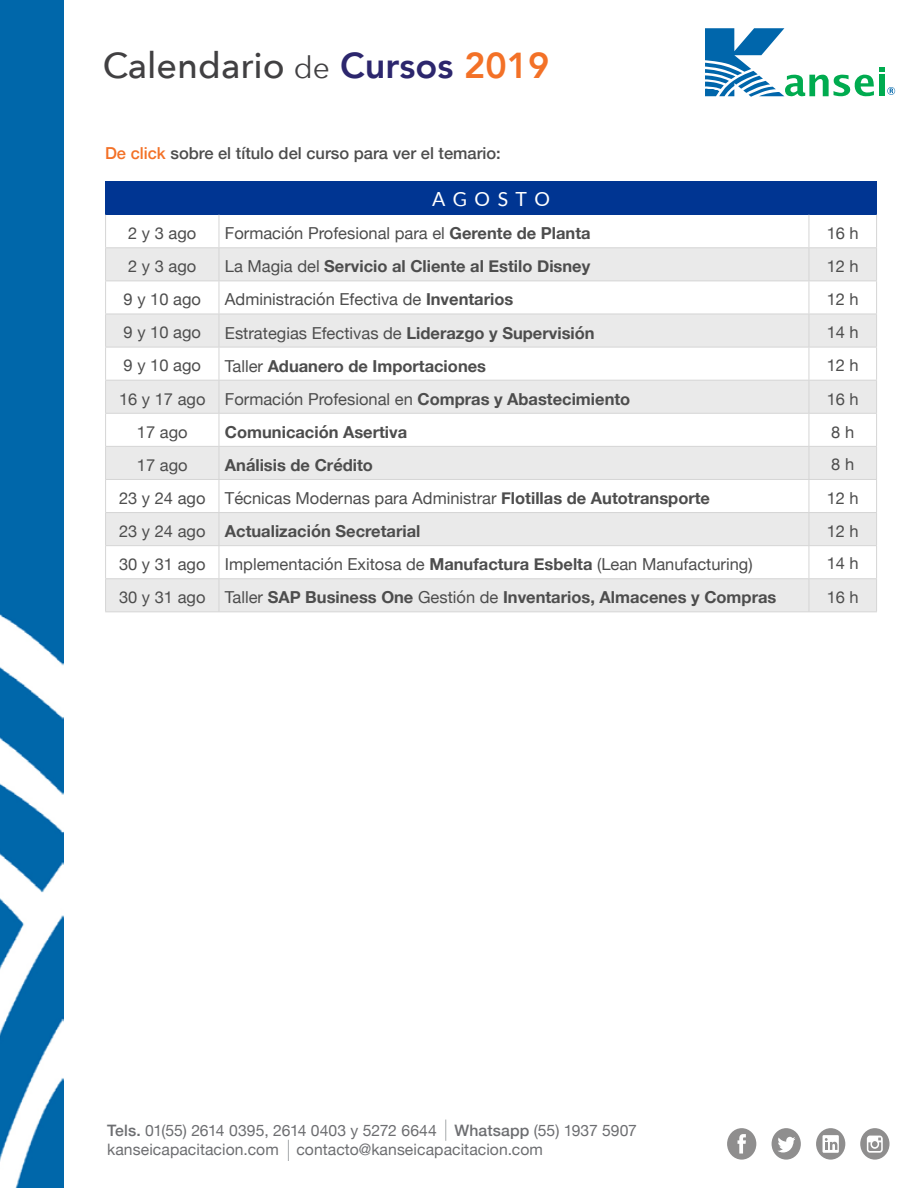
<style>
.page{position:relative;width:918px;height:1188px;background:#fff}
.page>*{position:absolute;margin:0;border:0;box-sizing:border-box;transform-origin:0 0}
.t1{font:500 36px "Avenir Next";color:#414042}
.t2{font:19.5px "Lato";color:#fff}
.t3{font:16.5px "Helvetica Neue";color:#4d4d4d}
.t4{font:700 16.5px "Helvetica Neue";color:#4d4d4d}
.t5{font:500 16.5px "Helvetica Neue";color:#4d4d4d}
.t6{font:15.75px/18.9px "Helvetica Neue";letter-spacing:.005em;color:#6d6e71}
.s1{font-weight:400;font-size:30px}
.s2{font-family:"Avenir";font-weight:800;color:#2c266d}
.s3{font-family:"Avenir";font-weight:800;color:#f37127}
.s4{color:#f37127}
.s5{font-weight:700}
.s6{font-weight:400}
.s7{font-weight:500}
</style>
<div class="page">
<svg style="left:705px;top:28px;width:190px;height:69px"></svg>
<img style="left:0;top:0;width:64px;height:1188px">
<svg style="left:727px;top:1128px;width:29px;height:32px"></svg>
<svg style="left:816px;top:1128px;width:29px;height:32px"></svg>
<svg style="left:860px;top:1128px;width:30px;height:32px"></svg>
<svg style="left:772px;top:1128px;width:29px;height:32px"></svg>
<svg style="left:445px;top:1120px;width:1px;height:21px"></svg>
<svg style="left:288px;top:1140px;width:1px;height:21px"></svg>
<div style="left:106px;top:182px;width:771px;height:33px;background:#003592"></div>
<svg style="left:106px;top:248px;width:770px;height:363px;fill:#eaeaea"></svg>
<hr style="left:219px;top:248px;width:1px;height:33px;background:#d5d5d5">
<hr style="left:809px;top:248px;width:1px;height:33px;background:#d5d5d5">
<hr style="left:219px;top:215px;width:1px;height:32px;background:#d5d5d5">
<hr style="left:809px;top:215px;width:1px;height:32px;background:#d5d5d5">
<hr style="left:219px;top:281px;width:1px;height:33px;background:#d5d5d5">
<hr style="left:809px;top:281px;width:1px;height:33px;background:#d5d5d5">
<hr style="left:219px;top:314px;width:1px;height:33px;background:#d5d5d5">
<hr style="left:219px;top:447px;width:1px;height:32px;background:#d5d5d5">
<hr style="left:809px;top:314px;width:1px;height:33px;background:#d5d5d5">
<hr style="left:809px;top:447px;width:1px;height:32px;background:#d5d5d5">
<hr style="left:219px;top:347px;width:1px;height:33px;background:#d5d5d5">
<hr style="left:809px;top:347px;width:1px;height:33px;background:#d5d5d5">
<hr style="left:219px;top:381px;width:1px;height:32px;background:#d5d5d5">
<hr style="left:809px;top:381px;width:1px;height:32px;background:#d5d5d5">
<hr style="left:219px;top:414px;width:1px;height:32px;background:#d5d5d5">
<hr style="left:809px;top:414px;width:1px;height:32px;background:#d5d5d5">
<hr style="left:219px;top:480px;width:1px;height:32px;background:#d5d5d5">
<hr style="left:809px;top:480px;width:1px;height:32px;background:#d5d5d5">
<hr style="left:219px;top:513px;width:1px;height:32px;background:#d5d5d5">
<hr style="left:809px;top:513px;width:1px;height:32px;background:#d5d5d5">
<hr style="left:219px;top:546px;width:1px;height:32px;background:#d5d5d5">
<hr style="left:809px;top:546px;width:1px;height:32px;background:#d5d5d5">
<hr style="left:219px;top:579px;width:1px;height:32px;background:#d5d5d5">
<hr style="left:809px;top:579px;width:1px;height:32px;background:#d5d5d5">
<hr style="left:809px;top:247px;width:68px;height:1px;background:#d5d5d5">
<hr style="left:809px;top:281px;width:68px;height:1px;background:#d5d5d5">
<hr style="left:809px;top:314px;width:68px;height:1px;background:#d5d5d5">
<hr style="left:809px;top:347px;width:68px;height:1px;background:#d5d5d5">
<hr style="left:809px;top:380px;width:68px;height:1px;background:#d5d5d5">
<hr style="left:809px;top:413px;width:68px;height:1px;background:#d5d5d5">
<hr style="left:809px;top:512px;width:68px;height:1px;background:#d5d5d5">
<hr style="left:219px;top:247px;width:590px;height:1px;background:#d5d5d5">
<hr style="left:219px;top:281px;width:590px;height:1px;background:#d5d5d5">
<hr style="left:219px;top:314px;width:590px;height:1px;background:#d5d5d5">
<hr style="left:219px;top:347px;width:590px;height:1px;background:#d5d5d5">
<hr style="left:219px;top:380px;width:590px;height:1px;background:#d5d5d5">
<hr style="left:219px;top:413px;width:590px;height:1px;background:#d5d5d5">
<hr style="left:219px;top:512px;width:590px;height:1px;background:#d5d5d5">
<hr style="left:105px;top:545px;width:114px;height:1px;background:#d5d5d5">
<hr style="left:105px;top:578px;width:114px;height:1px;background:#d5d5d5">
<hr style="left:105px;top:215px;width:1px;height:32px;background:#d5d5d5">
<hr style="left:876px;top:215px;width:1px;height:32px;background:#d5d5d5">
<hr style="left:105px;top:248px;width:1px;height:33px;background:#d5d5d5">
<hr style="left:876px;top:248px;width:1px;height:33px;background:#d5d5d5">
<hr style="left:105px;top:281px;width:1px;height:33px;background:#d5d5d5">
<hr style="left:876px;top:281px;width:1px;height:33px;background:#d5d5d5">
<hr style="left:105px;top:314px;width:1px;height:33px;background:#d5d5d5">
<hr style="left:876px;top:314px;width:1px;height:33px;background:#d5d5d5">
<hr style="left:105px;top:347px;width:1px;height:33px;background:#d5d5d5">
<hr style="left:876px;top:347px;width:1px;height:33px;background:#d5d5d5">
<hr style="left:105px;top:381px;width:1px;height:32px;background:#d5d5d5">
<hr style="left:876px;top:381px;width:1px;height:32px;background:#d5d5d5">
<hr style="left:105px;top:414px;width:1px;height:32px;background:#d5d5d5">
<hr style="left:876px;top:414px;width:1px;height:32px;background:#d5d5d5">
<hr style="left:105px;top:447px;width:1px;height:32px;background:#d5d5d5">
<hr style="left:876px;top:447px;width:1px;height:32px;background:#d5d5d5">
<hr style="left:105px;top:480px;width:1px;height:32px;background:#d5d5d5">
<hr style="left:876px;top:480px;width:1px;height:32px;background:#d5d5d5">
<hr style="left:105px;top:513px;width:1px;height:32px;background:#d5d5d5">
<hr style="left:876px;top:513px;width:1px;height:32px;background:#d5d5d5">
<hr style="left:105px;top:546px;width:1px;height:32px;background:#d5d5d5">
<hr style="left:876px;top:546px;width:1px;height:32px;background:#d5d5d5">
<hr style="left:105px;top:579px;width:1px;height:32px;background:#d5d5d5">
<hr style="left:876px;top:579px;width:1px;height:32px;background:#d5d5d5">
<hr style="left:105px;top:611px;width:114px;height:1px;background:#d5d5d5">
<hr style="left:219px;top:611px;width:590px;height:1px;background:#d5d5d5">
<hr style="left:809px;top:611px;width:68px;height:1px;background:#d5d5d5">
<hr style="left:219px;top:446px;width:590px;height:1px;background:#d5d5d5">
<hr style="left:809px;top:446px;width:68px;height:1px;background:#d5d5d5">
<hr style="left:219px;top:479px;width:590px;height:1px;background:#d5d5d5">
<hr style="left:809px;top:479px;width:68px;height:1px;background:#d5d5d5">
<hr style="left:219px;top:545px;width:590px;height:1px;background:#d5d5d5">
<hr style="left:809px;top:545px;width:68px;height:1px;background:#d5d5d5">
<hr style="left:219px;top:578px;width:590px;height:1px;background:#d5d5d5">
<hr style="left:809px;top:578px;width:68px;height:1px;background:#d5d5d5">
<hr style="left:105px;top:247px;width:114px;height:1px;background:#d5d5d5">
<hr style="left:105px;top:281px;width:114px;height:1px;background:#d5d5d5">
<hr style="left:105px;top:314px;width:114px;height:1px;background:#d5d5d5">
<hr style="left:105px;top:347px;width:114px;height:1px;background:#d5d5d5">
<hr style="left:105px;top:380px;width:114px;height:1px;background:#d5d5d5">
<hr style="left:105px;top:413px;width:114px;height:1px;background:#d5d5d5">
<hr style="left:105px;top:446px;width:114px;height:1px;background:#d5d5d5">
<hr style="left:105px;top:479px;width:114px;height:1px;background:#d5d5d5">
<hr style="left:105px;top:512px;width:114px;height:1px;background:#d5d5d5">
<h1 class="t1" style="left:103px;top:35px;width:448px">Calendario <span class="s1">de</span> <span class="s2">Cursos</span> <span class="s3">2019</span></h1>
<p class="t5" style="left:105px;top:140px;width:397px"><span class="s4">De click</span> sobre el título del curso para ver el temario:</p>
<p class="t2" style="left:432px;top:188px;width:120px">A G O S T O</p>
<p class="t3" style="left:128px;top:221px;width:70px">2 y 3 ago</p>
<p class="t3" style="left:225px;top:222px;width:367px">Formación Profesional para el <span class="s5">Gerente de Planta</span></p>
<p class="t3" style="left:827px;top:221px;width:34px">16 h</p>
<p class="t3" style="left:128px;top:254px;width:70px">2 y 3 ago</p>
<p class="t4" style="left:225px;top:253px;width:367px"><span class="s6">La Magia del</span> Servicio al Cliente al Estilo Disney</p>
<p class="t3" style="left:827px;top:254px;width:34px">12 h</p>
<p class="t3" style="left:124px;top:288px;width:79px">9 y 10 ago</p>
<p class="t3" style="left:225px;top:288px;width:290px">Administración Efectiva de <span class="s5">Inventarios</span></p>
<p class="t3" style="left:827px;top:288px;width:34px">12 h</p>
<p class="t3" style="left:124px;top:321px;width:79px">9 y 10 ago</p>
<p class="t3" style="left:225px;top:321px;width:371px">Estrategias Efectivas de <span class="s5">Liderazgo y Supervisión</span></p>
<p class="t3" style="left:827px;top:321px;width:34px">14 h</p>
<p class="t3" style="left:124px;top:354px;width:79px">9 y 10 ago</p>
<p class="t4" style="left:225px;top:353px;width:263px"><span class="s6">Taller</span> Aduanero de Importaciones</p>
<p class="t3" style="left:827px;top:354px;width:34px">12 h</p>
<p class="t3" style="left:119px;top:387px;width:513px">16 y 17 ago Formación Profesional en <span class="s5">Compras y Abastecimiento</span></p>
<p class="t3" style="left:827px;top:387px;width:34px">16 h</p>
<p class="t3" style="left:137px;top:420px;width:52px">17 ago</p>
<p class="t4" style="left:225px;top:419px;width:184px">Comunicación Asertiva</p>
<p class="t3" style="left:831px;top:420px;width:24px">8 h</p>
<p class="t3" style="left:137px;top:453px;width:52px">17 ago</p>
<p class="t4" style="left:225px;top:452px;width:150px">Análisis de Crédito</p>
<p class="t3" style="left:831px;top:452px;width:24px">8 h</p>
<p class="t3" style="left:119px;top:486px;width:593px">23 y 24 ago Técnicas Modernas para Administrar <span class="s5">Flotillas de Autotransporte</span></p>
<p class="t3" style="left:827px;top:486px;width:34px">12 h</p>
<p class="t4" style="left:119px;top:518px;width:303px"><span class="s6">23 y 24 ago</span> Actualización Secretarial</p>
<p class="t3" style="left:827px;top:519px;width:34px">12 h</p>
<p class="t3" style="left:119px;top:552px;width:635px">30 y 31 ago Implementación Exitosa de <span class="s5">Manufactura Esbelta</span> (Lean Manufacturing)</p>
<p class="t3" style="left:827px;top:552px;width:34px">14 h</p>
<p class="t4" style="left:119px;top:585px;width:659px"><span class="s6">30 y 31 ago Taller</span> SAP Business One <span class="s6">Gestión de</span> Inventarios, Almacenes y Compras</p>
<p class="t3" style="left:827px;top:585px;width:34px">16 h</p>
<p class="t6" style="left:107px;top:1122px;width:531px"><span class="s7">Tels.</span> 01(55) 2614 0395, 2614 0403 y 5272 6644 <span class="s7">Whatsapp</span> (55) 1937 5907 kanseicapacitacion.com contacto@kanseicapacitacion.com</p>
</div>
